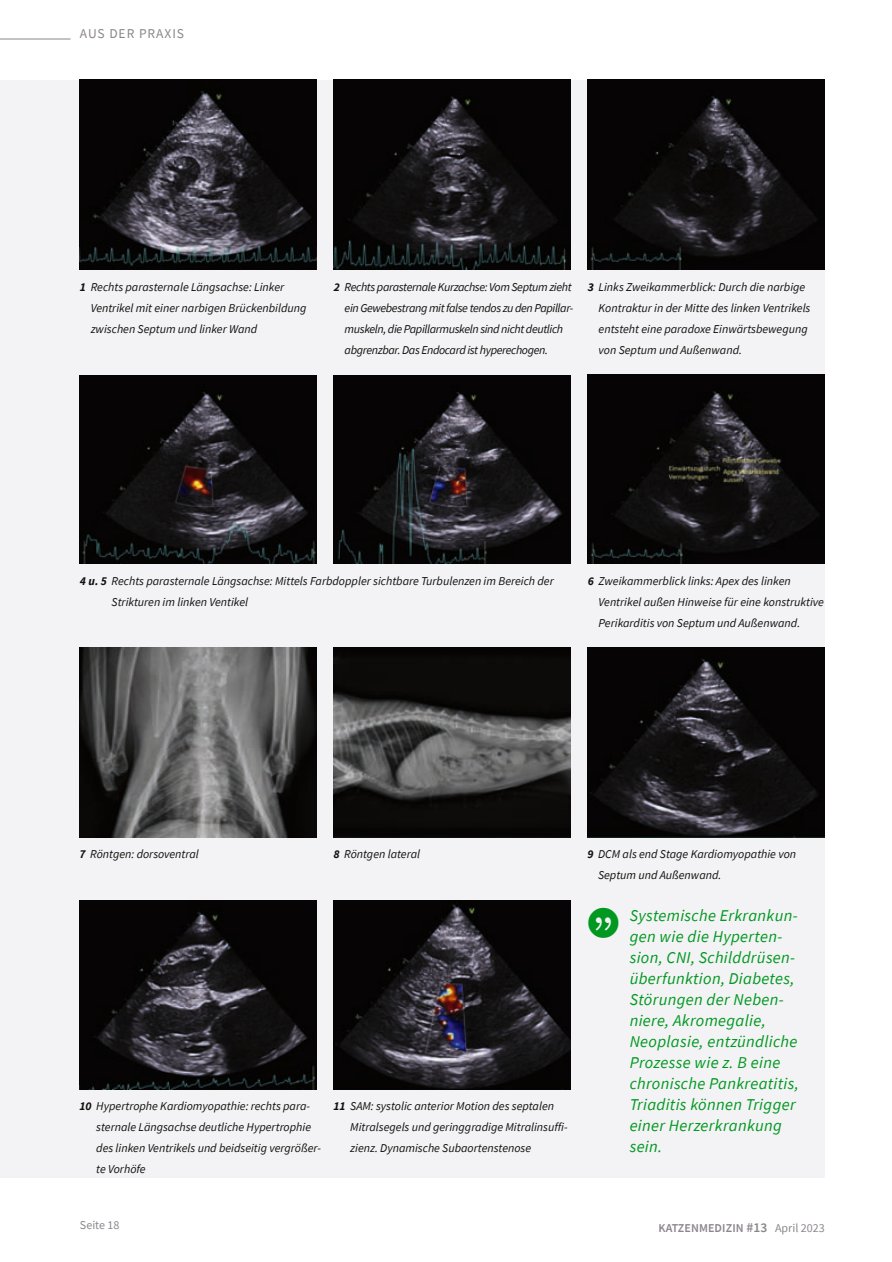
<style>
.page{position:relative;width:892px;height:1262px;background:#fff}
.page>*{position:absolute;margin:0;border:0;box-sizing:border-box;transform-origin:0 0}
.Zwischen_Heads_Copy{font:italic 16.5px/21px "Source Sans Pro";letter-spacing:.02em;color:#009821}
.t1{font:13.5px "Source Sans Pro";letter-spacing:.07em;color:#8b868c}
.Bildunterschriften_N{font:italic 12px/21px "Source Sans Pro";color:#11110f}
.Bildunterschriften_N-2{font:italic 12px/21px "Source Sans Pro";letter-spacing:-.03em;color:#11110f}
.t2{font:600 12px "Source Sans Pro";letter-spacing:.01em;color:#8b868c}
.t3{font:12px "Source Sans Pro";color:#8b868c}
.s1{font-weight:700}
.s2{font-size:13.5px}
.s3{font-weight:400}
</style>
<div class="page">
<hr style="left:0;top:39px;width:71px;height:1px;background:#8b868c">
<div style="left:0;top:80px;width:824px;height:1097px;background:#f3f2f4"></div>
<img style="left:80px;top:80px;width:237px;height:189px">
<img style="left:334px;top:80px;width:236px;height:189px">
<img style="left:587px;top:80px;width:237px;height:189px">
<img style="left:80px;top:375px;width:237px;height:188px">
<img style="left:334px;top:375px;width:236px;height:188px">
<img style="left:587px;top:374px;width:237px;height:189px">
<img style="left:80px;top:647px;width:237px;height:189px">
<img style="left:334px;top:647px;width:236px;height:189px">
<img style="left:587px;top:647px;width:237px;height:189px">
<img style="left:80px;top:900px;width:237px;height:188px">
<img style="left:334px;top:900px;width:236px;height:188px">
<p class="t1" style="left:80px;top:25px;width:106px">AUS DER PRAXIS</p>
<p class="Bildunterschriften_N" style="left:91px;top:276px;width:217px;text-indent:-11px"><span class="s1">1</span> Rechts parasternale Längsachse: Linker<br>Ventrikel mit einer narbigen Brückenbildung zwischen Septum und linker Wand</p>
<p class="Bildunterschriften_N-2" style="left:344px;top:276px;width:230px;text-indent:-11px"><span class="s1">2</span> Rechts parasternale Kurzachse: Vom Septum zieht ein Gewebestrang mit false tendos zu den Papillar&shy;muskeln, die Papillarmuskeln sind nicht deutlich abgrenzbar. Das Endocard ist hyperechogen.</p>
<p class="Bildunterschriften_N" style="left:598px;top:276px;width:213px;text-indent:-11px"><span class="s1">3</span> Links Zweikammerblick: Durch die narbige Kontraktur in der Mitte des linken Ventrikels entsteht eine paradoxe Einwärtsbewegung von Septum und Außenwand.</p>
<p class="Bildunterschriften_N" style="left:112px;top:570px;width:443px;text-indent:-32px"><span class="s1">4 u. 5</span> Rechts parasternale Längsachse: Mittels Farbdoppler sichtbare Turbulenzen im Bereich der<br>Strikturen im linken Ventikel</p>
<p class="Bildunterschriften_N" style="left:598px;top:570px;width:227px;text-indent:-11px"><span class="s1">6</span> Zweikammerblick links: Apex des linken<br>Ventrikel außen Hinweise für eine konstruktive<br>Perikarditis von Septum und Außenwand.</p>
<p class="Bildunterschriften_N" style="left:79px;top:843px;width:121px"><span class="s1">7</span> Röntgen: dorsoventral</p>
<p class="Bildunterschriften_N" style="left:333px;top:843px;width:88px"><span class="s1">8</span> Röntgen lateral</p>
<p class="Bildunterschriften_N" style="left:598px;top:843px;width:199px;text-indent:-11px"><span class="s1">9</span> DCM als end Stage Kardiomyopathie von<br>Septum und Außenwand.</p>
<p class="Bildunterschriften_N" style="left:96px;top:1095px;width:226px;text-indent:-17px"><span class="s1">10</span> Hypertrophe Kardiomyopathie: rechts para&shy;sternale Längsachse deutliche Hypertrophie des linken Ventrikels und beidseitig vergrößer&shy;te Vorhöfe</p>
<p class="Bildunterschriften_N" style="left:350px;top:1095px;width:219px;text-indent:-17px"><span class="s1">11</span> SAM: systolic anterior Motion des septalen<br>Mitralsegels und geringgradige Mitralinsuffi&shy;zienz. Dynamische Subaortenstenose</p>
<p class="Zwischen_Heads_Copy" style="left:629px;top:904px;width:170px">Systemische Erkrankun&shy;gen wie die Hyperten&shy;sion, CNI, Schilddrüsen&shy;überfunktion, Diabetes,<br>Störungen der Neben&shy;niere, Akromegalie,<br>Neoplasie, entzündliche<br>Prozesse wie z. B eine chronische Pankreatitis,<br>Triaditis können Trigger einer Herzerkrankung sein.</p>
<p class="t3" style="left:80px;top:1217px;width:41px">Seite 18</p>
<p class="t2" style="left:658px;top:1220px;width:168px">KATZENMEDIZIN <span class="s2">#13</span> <span class="s3">April 2023</span></p>
</div>
